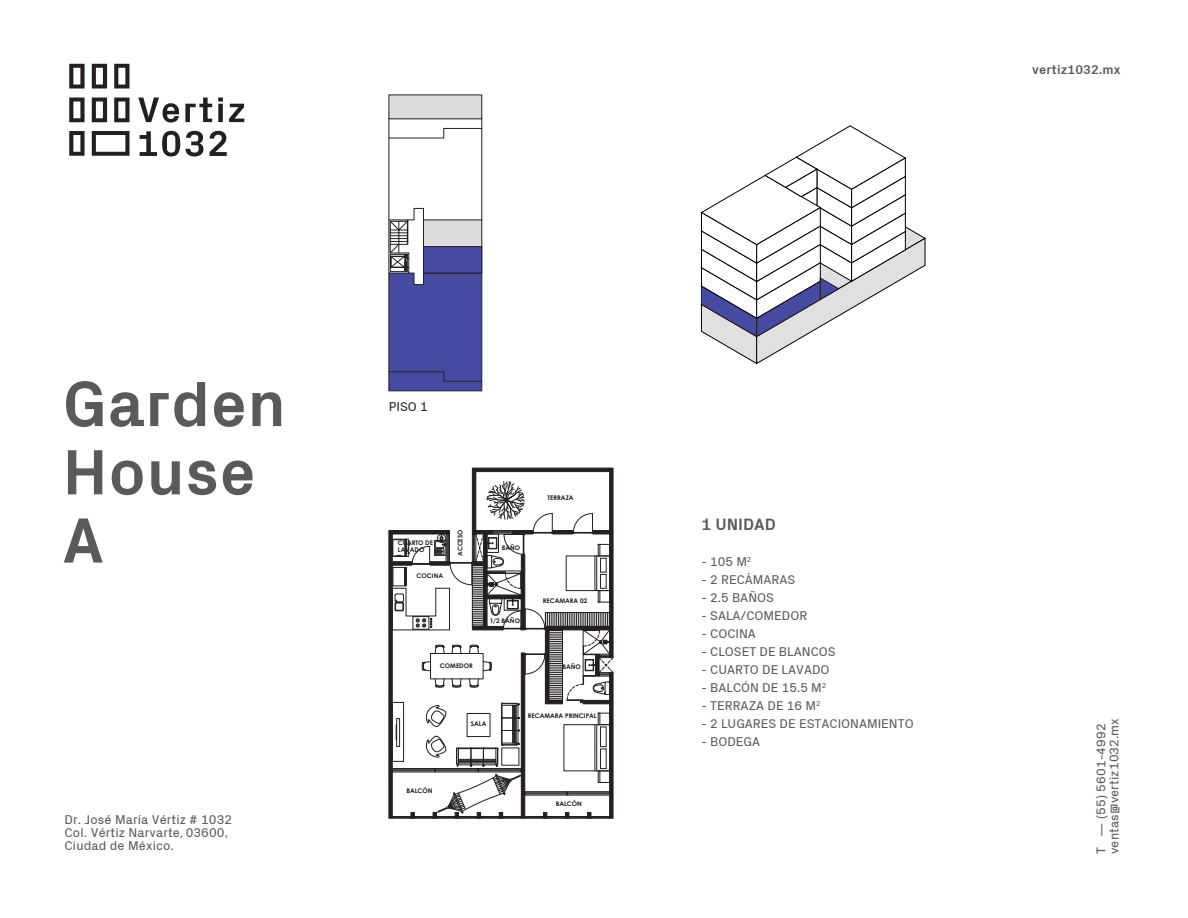
<style>
.page{position:relative;width:1188px;height:918px;background:#fff}
.page>*{position:absolute;margin:0;border:0;box-sizing:border-box;transform-origin:0 0}
.t1{font:700 64.8px/68.2px "Px Grotesk";letter-spacing:.01em;color:#595a5c}
.t2{font:700 16.5px "Px Grotesk";color:#595a5c}
.t3{font:12.75px/12.8px "Px Grotesk";color:#595a5c}
.t4{font:700 12.75px "Px Grotesk";letter-spacing:.01em;color:#595a5c}
.t5{font:12.75px "Px Grotesk";color:#231f20}
.t6{font:700 6.45px/7.6px "Century Gothic";color:#1c1c1c}
.s1{font-family:"Myriad Pro"}
</style>
<div class="page">
<hr style="left:476px;top:468px;width:134px;height:4px;background:#231f20">
<div style="left:472px;top:468px;width:4px;height:63px;background:#231f20;border:1px solid #231f20"></div>
<hr style="left:610px;top:468px;width:3px;height:63px;background:#231f20">
<hr style="left:392px;top:818px;width:129px;height:1px;background:#231f20">
<hr style="left:525px;top:818px;width:85px;height:1px;background:#231f20">
<svg style="left:389px;top:481px;width:224px;height:337px"></svg>
<div style="left:389px;top:95px;width:93px;height:24px;background:#dedddd"></div>
<hr style="left:482px;top:273px;width:1px;height:108px;background:#231f20">
<hr style="left:482px;top:128px;width:1px;height:92px;background:#231f20">
<svg style="left:389px;top:119px;width:93px;height:272px"></svg>
<div style="left:423px;top:246px;width:59px;height:27px;background:#444ba0;border:1px solid #231f20"></div>
<svg style="left:701px;top:126px;width:224px;height:238px"></svg>
<svg style="left:138px;top:98px;width:41px;height:25px"></svg>
<svg style="left:185px;top:98px;width:27px;height:24px"></svg>
<svg style="left:218px;top:98px;width:5px;height:24px"></svg>
<svg style="left:229px;top:104px;width:15px;height:18px"></svg>
<svg style="left:140px;top:131px;width:40px;height:25px"></svg>
<svg style="left:186px;top:131px;width:17px;height:25px"></svg>
<svg style="left:210px;top:131px;width:17px;height:25px"></svg>
<svg style="left:114px;top:98px;width:16px;height:24px"></svg>
<svg style="left:92px;top:98px;width:15px;height:24px"></svg>
<svg style="left:114px;top:64px;width:16px;height:25px"></svg>
<svg style="left:92px;top:64px;width:15px;height:25px"></svg>
<svg style="left:69px;top:98px;width:16px;height:24px"></svg>
<svg style="left:69px;top:131px;width:16px;height:25px"></svg>
<svg style="left:69px;top:64px;width:16px;height:25px"></svg>
<svg style="left:92px;top:131px;width:38px;height:25px"></svg>
<p class="t4" style="left:1032px;top:62px;width:90px">vertiz1032.mx</p>
<h1 class="t1" style="left:62px;top:368px;width:225px">Garden<br>House<br>A</h1>
<p class="t3" style="left:65px;top:813px;width:169px">Dr. José María Vértiz # 1032<br>Col. Vértiz Narvarte<span class="s1">,</span> 03600,<br>Ciudad de México.</p>
<p class="t5" style="left:389px;top:399px;width:40px">PISO 1</p>
<p class="t6" style="left:398px;top:538px;width:37px">CUARTO DE<br>LAVADO</p>
<p class="t6" style="left:417px;top:572px;width:28px">COCINA</p>
<p class="t6" style="left:456px;top:556px;width:28px;rotate:-90deg">ACCESO</p>
<p class="t6" style="left:440px;top:662px;width:34px">COMEDOR</p>
<p class="t6" style="left:502px;top:543px;width:20px">BAÑO</p>
<p class="t6" style="left:490px;top:617px;width:32px">1/2 BAÑO</p>
<p class="t6" style="left:548px;top:493px;width:28px">TERRAZA</p>
<p class="t6" style="left:543px;top:597px;width:46px">RECAMARA 02</p>
<p class="t6" style="left:562px;top:663px;width:20px">BAÑO</p>
<p class="t6" style="left:471px;top:720px;width:17px">SALA</p>
<p class="t6" style="left:528px;top:712px;width:71px">RECAMARA PRINCIPAL</p>
<p class="t6" style="left:406px;top:787px;width:28px">BALCÓN</p>
<p class="t6" style="left:556px;top:800px;width:28px">BALCÓN</p>
<p class="t2" style="left:701px;top:514px;width:76px">1 UNIDAD</p>
<p class="t3" style="left:701px;top:555px;width:51px">- 105 M<sup>2</sup></p>
<p class="t3" style="left:701px;top:573px;width:95px">- 2 RECÁMARAS</p>
<p class="t3" style="left:701px;top:591px;width:74px">- 2.5 BAÑOS</p>
<p class="t3" style="left:701px;top:609px;width:107px">- SALA/COMEDOR</p>
<p class="t3" style="left:701px;top:627px;width:56px">- COCINA</p>
<p class="t3" style="left:701px;top:645px;width:136px">- CLOSET DE BLANCOS</p>
<p class="t3" style="left:701px;top:663px;width:130px">- CUARTO DE LAVADO</p>
<p class="t3" style="left:701px;top:681px;width:126px">- BALCÓN DE 15.5 M<sup>2</sup></p>
<p class="t3" style="left:701px;top:699px;width:121px">- TERRAZA DE 16 M<sup>2</sup></p>
<p class="t3" style="left:701px;top:717px;width:214px">- 2 LUGARES DE ESTACIONAMIENTO</p>
<p class="t3" style="left:701px;top:735px;width:60px">- BODEGA</p>
<p class="t3" style="left:1095px;top:854px;width:138px;rotate:-90deg">T — (55) 5601-4992 ventas@vertiz1032.mx</p>
</div>
